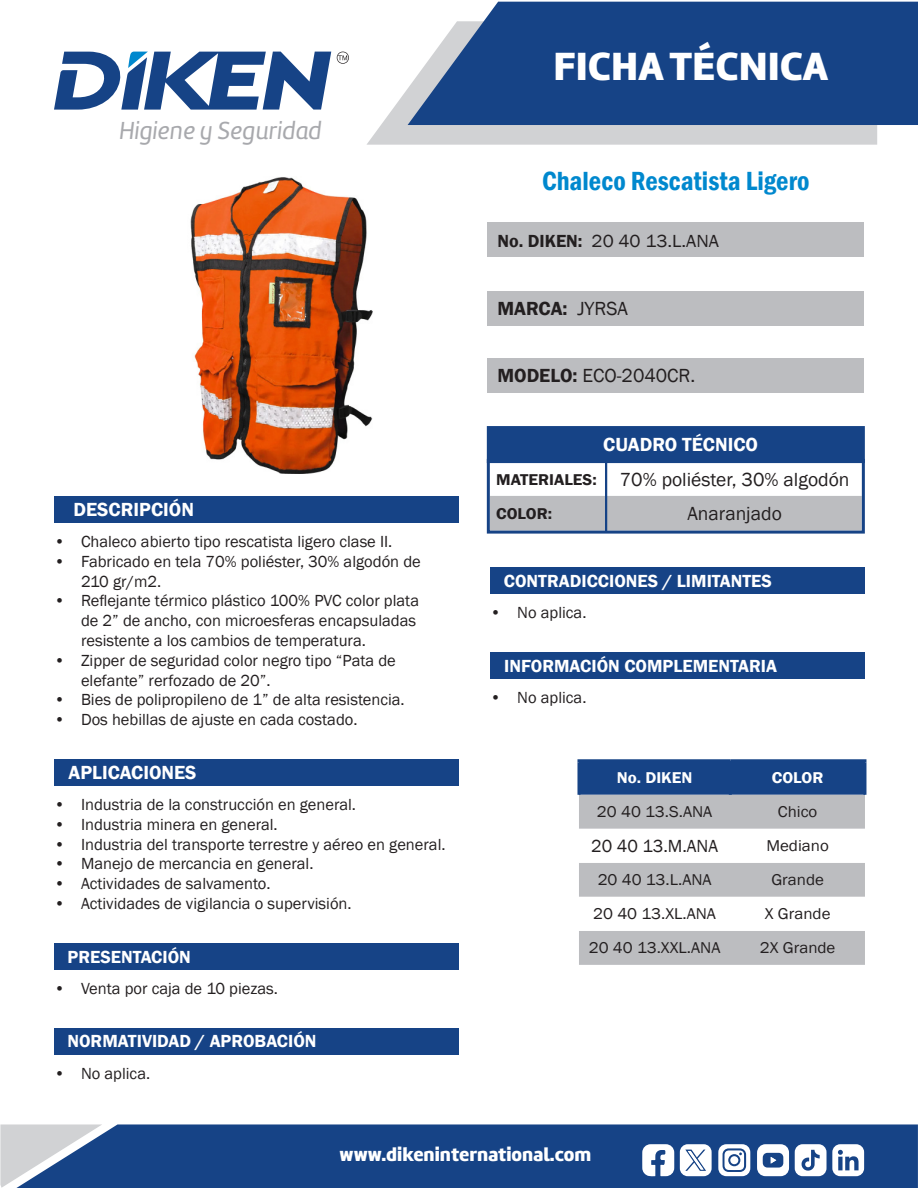
<style>
.page{position:relative;width:918px;height:1188px;background:#fff}
.page>*{position:absolute;margin:0;border:0;box-sizing:border-box;transform-origin:0 0}
.t1{font:40.8px "Amelia Basic Black";color:#fff}
.TÍTULO{font:600 condensed 27px "Franklin Gothic";color:#0088ce}
.t2{font:25.5px "Amelia Basic Italic";color:#a8a9ad}
.t3{font:19.5px "Franklin Gothic";color:#231f20}
.t4{font:600 19.5px "Franklin Gothic";color:#fff}
.t5{font:19.5px "Amelia Basic Black";color:#fff}
.t6{font:600 19.5px "Franklin Gothic";letter-spacing:-.005em;color:#231f20}
.t7{font:600 18px "Franklin Gothic";color:#fff}
.t8{font:18px "Franklin Gothic";color:#231f20;scale:1.05 1}
.t9{font:18px "Franklin Gothic";color:#231f20}
.t10{font:16.5px/19.8px "Franklin Gothic";color:#231f20}
.t11{font:16.05px "Franklin Gothic";color:#231f20;scale:1.05 1}
.t12{font:600 16.05px "Franklin Gothic";color:#231f20;scale:1.05 1}
.t13{font:600 16.05px "Franklin Gothic";color:#fff;scale:1.05 1}
.s1{font-weight:600}
.s2{font-weight:400}
</style>
<div class="page">
<div style="left:102px;top:1124px;width:816px;height:64px;background:#164386"></div>
<svg style="left:0;top:1124px;width:102px;height:64px;background:#95a6be"></svg>
<svg style="left:367px;top:88px;width:510px;height:57px;background:#d5d6d8"></svg>
<svg style="left:408px;top:2px;width:510px;height:123px;background:#2b5490"></svg>
<svg style="left:54px;top:51px;width:277px;height:59px"></svg>
<svg style="left:337px;top:52px;width:12px;height:12px"></svg>
<svg style="left:680px;top:1144px;width:32px;height:32px"></svg>
<svg style="left:642px;top:1144px;width:32px;height:32px"></svg>
<svg style="left:718px;top:1144px;width:32px;height:32px"></svg>
<div style="left:730px;top:1156px;width:8px;height:8px;background:#fff;border-radius:50%"></div>
<svg style="left:757px;top:1144px;width:32px;height:32px"></svg>
<svg style="left:795px;top:1144px;width:69px;height:32px"></svg>
<div style="left:580px;top:762px;width:283px;height:33px;background:#164386"></div>
<div style="left:579px;top:795px;width:286px;height:170px;background:#bcbdc0"></div>
<svg style="left:579px;top:829px;width:286px;height:102px"></svg>
<hr style="left:577px;top:759px;width:153px;height:3px;background:#164386">
<hr style="left:577px;top:762px;width:3px;height:33px;background:#164386">
<hr style="left:730px;top:759px;width:136px;height:3px;background:#164386">
<hr style="left:729px;top:762px;width:3px;height:33px;background:#164386">
<hr style="left:863px;top:762px;width:3px;height:33px;background:#164386">
<div style="left:488px;top:223px;width:376px;height:34px;background:#bcbdc0"></div>
<div style="left:488px;top:291px;width:376px;height:34px;background:#bcbdc0"></div>
<div style="left:54px;top:496px;width:405px;height:27px;background:#164386"></div>
<div style="left:54px;top:759px;width:405px;height:27px;background:#164386"></div>
<div style="left:54px;top:943px;width:405px;height:27px;background:#164386"></div>
<div style="left:54px;top:1028px;width:405px;height:26px;background:#164386"></div>
<div style="left:490px;top:568px;width:375px;height:26px;background:#164386"></div>
<div style="left:491px;top:652px;width:374px;height:27px;background:#164386"></div>
<div style="left:488px;top:428px;width:375px;height:34px;background:#164386"></div>
<div style="left:487px;top:426px;width:378px;height:37px;border:3px solid #164386"></div>
<div style="left:491px;top:496px;width:370px;height:34px;background:#bcbdc0"></div>
<div style="left:487px;top:459px;width:378px;height:75px;border:3px solid #164386"></div>
<hr style="left:605px;top:460px;width:2px;height:73px;background:#164386">
<div style="left:488px;top:359px;width:376px;height:34px;background:#bcbdc0"></div>
<img style="left:190px;top:177px;width:183px;height:297px">
<h3 class="t2" style="left:119px;top:116px;width:204px">Higiene y Seguridad</h3>
<p class="t4" style="left:74px;top:498px;width:122px">DESCRIPCIÓN</p>
<p class="t10" style="left:54px;top:532px;width:340px">• Chaleco abierto tipo rescatista ligero clase II.</p>
<p class="t10" style="left:81px;top:552px;width:341px;text-indent:-27px">• Fabricado en tela 70% poliéster, 30% algodón de<br>210 gr/m2.</p>
<p class="t10" style="left:81px;top:591px;width:340px;text-indent:-27px">• Reflejante térmico plástico 100% PVC color plata de 2” de ancho, con microesferas encapsuladas resistente a los cambios de temperatura.</p>
<p class="t10" style="left:81px;top:651px;width:316px;text-indent:-27px">• Zipper de seguridad color negro tipo “Pata de elefante” rerfozado de 20”.</p>
<p class="t10" style="left:54px;top:690px;width:352px">• Bies de polipropileno de 1” de alta resistencia.</p>
<p class="t10" style="left:54px;top:710px;width:305px">• Dos hebillas de ajuste en cada costado.</p>
<p class="t4" style="left:69px;top:761px;width:129px">APLICACIONES</p>
<p class="t10" style="left:54px;top:795px;width:304px">• Industria de la construcción en general.</p>
<p class="t10" style="left:54px;top:815px;width:225px">• Industria minera en general.</p>
<p class="t10" style="left:54px;top:835px;width:393px">• Industria del transporte terrestre y aéreo en general.</p>
<p class="t10" style="left:54px;top:854px;width:261px">• Manejo de mercancia en general.</p>
<p class="t10" style="left:54px;top:874px;width:218px">• Actividades de salvamento.</p>
<p class="t10" style="left:54px;top:894px;width:299px">• Actividades de vigilancia o supervisión.</p>
<p class="t7" style="left:68px;top:946px;width:125px">PRESENTACIÓN</p>
<p class="t10" style="left:54px;top:979px;width:225px">• Venta por caja de 10 piezas.</p>
<p class="t7" style="left:68px;top:1030px;width:251px">NORMATIVIDAD / APROBACIÓN</p>
<p class="t10" style="left:54px;top:1064px;width:98px">• No aplica.</p>
<h1 class="t1" style="left:553px;top:41px;width:276px">FICHA TÉCNICA</h1>
<p class="TÍTULO" style="left:542px;top:163px;width:269px">Chaleco Rescatista Ligero</p>
<p class="t8" style="left:497px;top:230px;width:213px"><span class="s1">No. DIKEN:</span> 20 40 13.L.ANA</p>
<p class="t6" style="left:497px;top:296px;width:132px">MARCA: <span class="s2">JYRSA</span></p>
<p class="t3" style="left:497px;top:364px;width:199px"><span class="s1">MODELO:</span> ECO-2040CR.</p>
<p class="t4" style="left:603px;top:433px;width:156px">CUADRO TÉCNICO</p>
<p class="t12" style="left:496px;top:469px;width:97px">MATERIALES:</p>
<p class="t3" style="left:620px;top:467px;width:231px">70% poliéster, 30% algodón</p>
<p class="t12" style="left:496px;top:504px;width:55px">COLOR:</p>
<p class="t3" style="left:687px;top:501px;width:96px">Anaranjado</p>
<p class="t7" style="left:504px;top:570px;width:270px">CONTRADICCIONES / LIMITANTES</p>
<p class="t10" style="left:490px;top:603px;width:98px">• No aplica.</p>
<p class="t7" style="left:504px;top:655px;width:274px">INFORMACIÓN COMPLEMENTARIA</p>
<p class="t10" style="left:490px;top:688px;width:98px">• No aplica.</p>
<p class="t13" style="left:617px;top:768px;width:74px">No. DIKEN</p>
<p class="t13" style="left:772px;top:768px;width:51px">COLOR</p>
<p class="t11" style="left:597px;top:802px;width:111px">20 40 13.S.ANA</p>
<p class="t11" style="left:778px;top:802px;width:39px">Chico</p>
<p class="t9" style="left:591px;top:835px;width:128px">20 40 13.M.ANA</p>
<p class="t11" style="left:766px;top:836px;width:61px">Mediano</p>
<p class="t11" style="left:598px;top:870px;width:110px">20 40 13.L.ANA</p>
<p class="t11" style="left:771px;top:870px;width:52px">Grande</p>
<p class="t11" style="left:593px;top:904px;width:118px">20 40 13.XL.ANA</p>
<p class="t11" style="left:765px;top:904px;width:64px">X Grande</p>
<p class="t11" style="left:589px;top:938px;width:127px">20 40 13.XXL.ANA</p>
<p class="t11" style="left:760px;top:938px;width:74px">2X Grande</p>
<p class="t5" style="left:340px;top:1143px;width:253px">www.dikeninternational.com</p>
</div>
